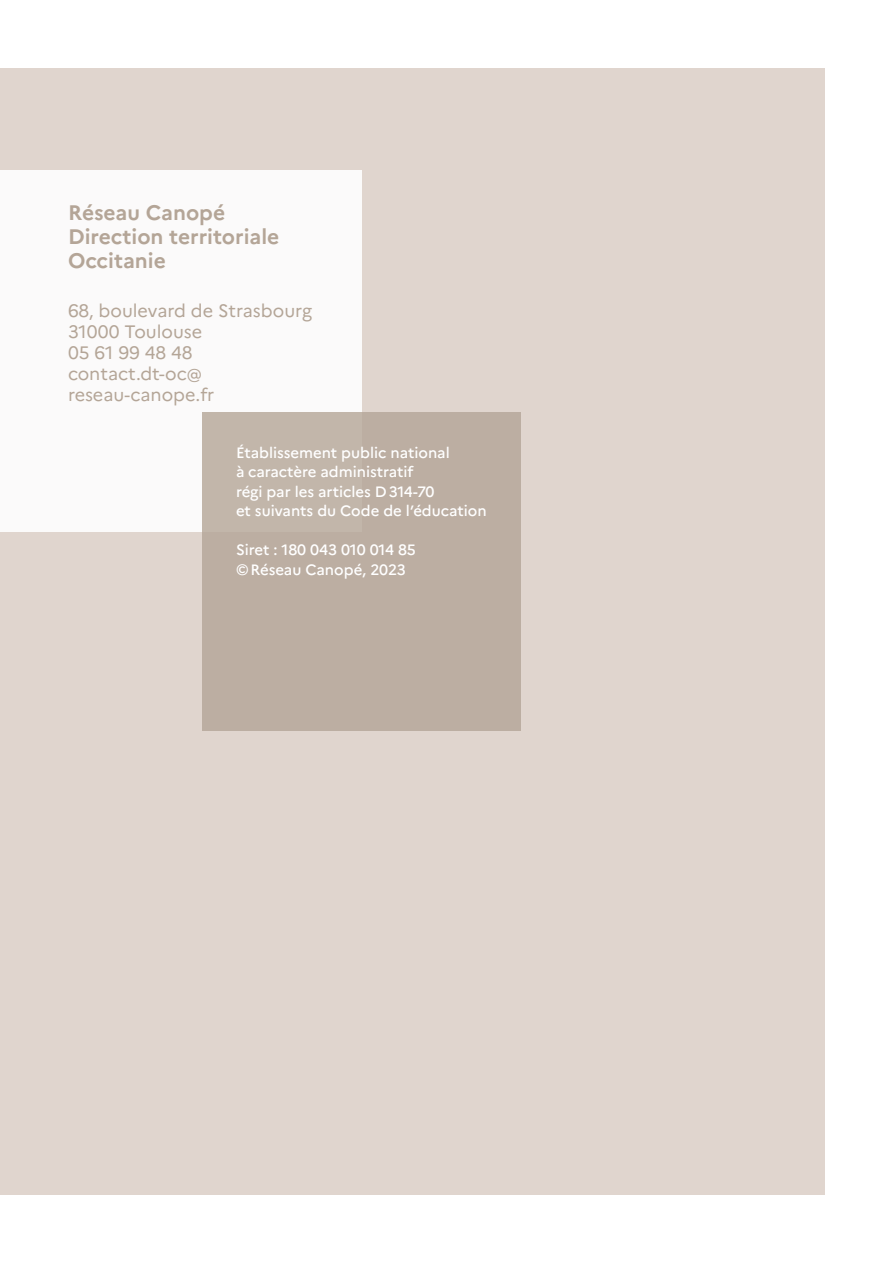
<style>
.page{position:relative;width:893px;height:1263px;background:#fff}
.page>*{position:absolute;margin:0;border:0;box-sizing:border-box;transform-origin:0 0}
.t1{font:700 21px/24px "Marianne";color:#b4a597}
.t2{font:18px/21px "Marianne";color:#b4a597}
.t3{font:500 15px/19.5px "Marianne";color:#fff}
</style>
<div class="page">
<div style="left:0;top:68px;width:825px;height:1127px;background:#e0d5ce"></div>
<div style="left:0;top:170px;width:361px;height:361px;background:#fff"></div>
<div style="left:202px;top:412px;width:319px;height:319px;background:#bcaea2"></div>
<h1 class="t1" style="left:68px;top:200px;width:213px">Réseau Canopé<br>Direction territoriale<br>Occitanie</h1>
<p class="t2" style="left:68px;top:300px;width:246px">68, boulevard de Strasbourg<br>31000 Toulouse<br>05 61 99 48 48 contact.dt-oc@ reseau-canope.fr</p>
<p class="t3" style="left:236px;top:443px;width:252px">Établissement public national<br>à caractère administratif<br>régi par les articles D314-70<br>et suivants du Code de l’éducation</p>
<p class="t3" style="left:236px;top:540px;width:181px">Siret : 180 043 010 014 85 ©Réseau Canopé, 2023</p>
</div>
